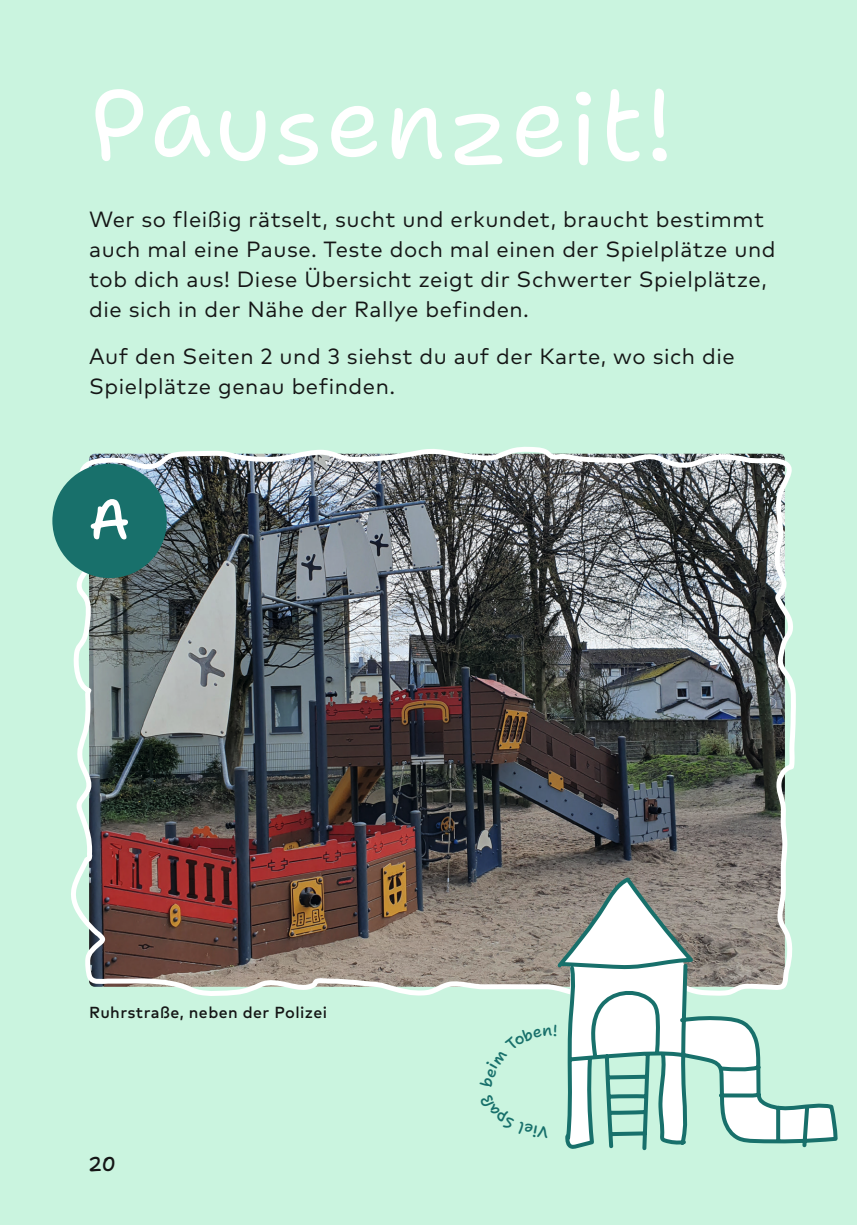
<style>
.page{position:relative;width:857px;height:1225px;background:#fff}
.page>*{position:absolute;margin:0;border:0;box-sizing:border-box;transform-origin:0 0}
.t1{font:100.2px "Shantell Sans";letter-spacing:.02em;color:#fff}
.t2{font:500 56px "Shantell Sans";color:#fff}
.t3{font:22px/30px "Mark OT";letter-spacing:.025em;color:#151616}
.t4{font:500 20px "Shantell Sans";color:#151616}
.t5{font:500 16px "Mark OT";letter-spacing:.025em;color:#151616}
</style>
<div class="page">
<div style="left:0;top:0;width:856px;height:1225px;background:#caf4df"></div>
<img style="left:70px;top:447px;width:726px;height:549px">
<svg style="left:553px;top:700px;width:285px;height:451px"></svg>
<div style="left:52px;top:464px;width:115px;height:114px;background:#18706b;border-radius:50%"></div>
<svg style="left:553px;top:1024px;width:3px;height:63px"></svg>
<h1 class="t1" style="left:89px;top:67px;width:585px">Pausenzeit!</h1>
<p class="t3" style="left:89px;top:204px;width:687px">Wer so fleißig rätselt, sucht und erkundet, braucht bestimmt auch mal eine Pause. Teste doch mal einen der Spielplätze und tob dich aus! Diese Übersicht zeigt dir Schwerter Spielplätze, die sich in der Nähe der Rallye befinden.</p>
<p class="t3" style="left:89px;top:341px;width:647px">Auf den Seiten 2 und 3 siehst du auf der Karte, wo sich die<br>Spielplätze genau befinden.</p>
<h2 class="t2" style="left:89px;top:487px;width:43px">A</h2>
<p class="t5" style="left:89px;top:1002px;width:239px">Ruhrstraße, neben der Polizei</p>
<p class="t4" style="left:88px;top:1152px;width:29px">20</p>
</div>
